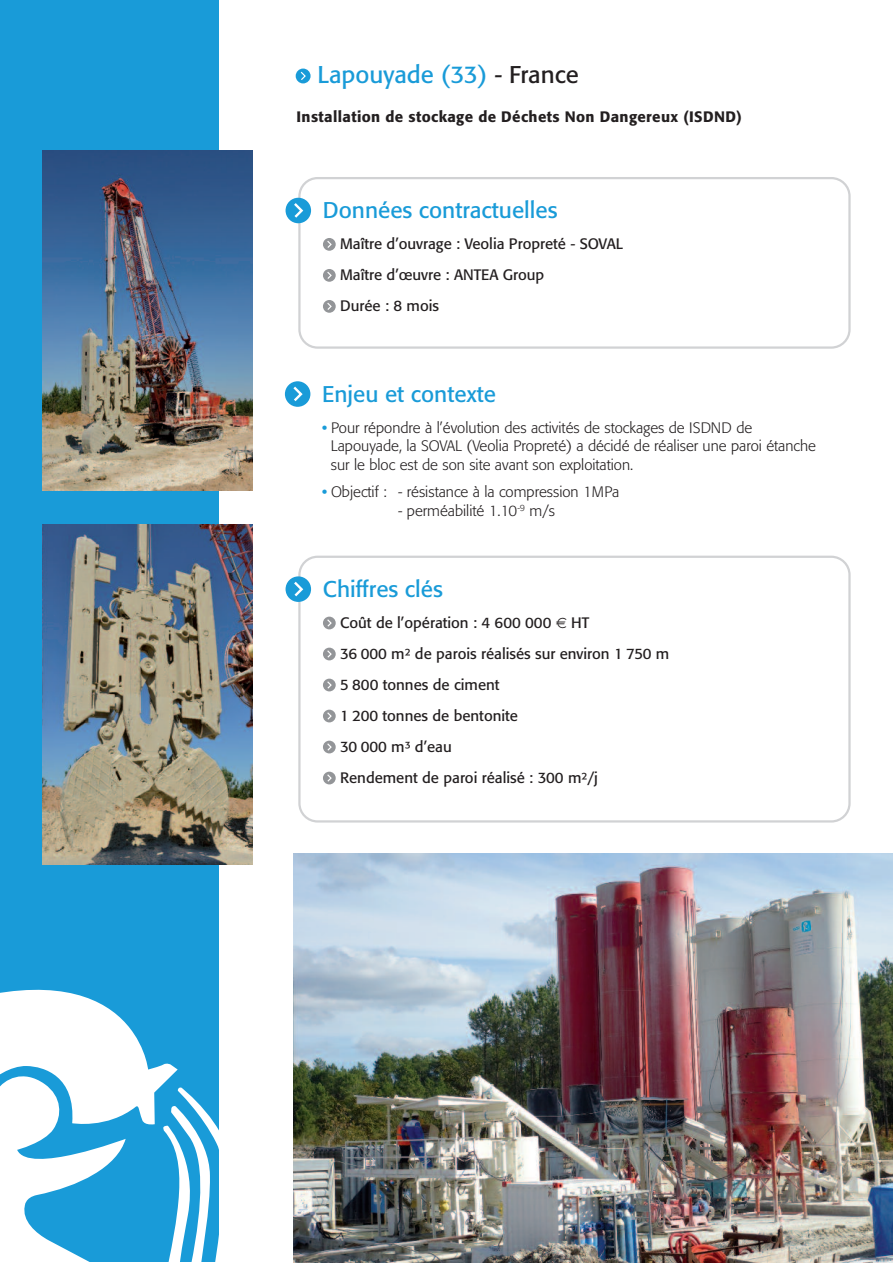
<style>
.page{position:relative;width:893px;height:1263px;background:#fff}
.page>*{position:absolute;margin:0;border:0;box-sizing:border-box;transform-origin:0 0}
.t1{font:24px "Formata";color:#199bd8}
.t2{font:22.5px "Formata";color:#199bd8}
.t3{font:300 15px/18.8px "Formata";color:#231f20}
.t4{font:15px/31px "Formata";color:#231f20}
.t5{font:500 15px "Formata";letter-spacing:.025em;color:#231f20}
.s1{color:#231f20}
.s2{font-weight:500;color:#199bd8}
</style>
<div class="page">
<div style="left:0;top:0;width:218px;height:1261px;background:#199bd8"></div>
<svg style="left:0;top:989px;width:178px;height:272px;fill:#fff"></svg>
<svg style="left:149px;top:1086px;width:69px;height:175px"></svg>
<div style="left:285px;top:381px;width:25px;height:26px;background:#199bd8;border-radius:50%"></div>
<svg style="left:293px;top:386px;width:10px;height:16px"></svg>
<svg style="left:298px;top:177px;width:553px;height:172px"></svg>
<svg style="left:323px;top:238px;width:13px;height:13px"></svg>
<svg style="left:326px;top:239px;width:7px;height:10px"></svg>
<svg style="left:323px;top:269px;width:13px;height:13px"></svg>
<svg style="left:326px;top:270px;width:7px;height:10px"></svg>
<svg style="left:323px;top:300px;width:13px;height:13px"></svg>
<svg style="left:326px;top:301px;width:7px;height:10px"></svg>
<div style="left:286px;top:198px;width:25px;height:25px;background:#199bd8;border-radius:50%"></div>
<svg style="left:294px;top:203px;width:10px;height:15px"></svg>
<svg style="left:298px;top:556px;width:553px;height:266px"></svg>
<div style="left:323px;top:617px;width:13px;height:12px;background:#939598;border-radius:50%"></div>
<svg style="left:327px;top:619px;width:5px;height:8px"></svg>
<div style="left:323px;top:648px;width:13px;height:12px;background:#939598;border-radius:50%"></div>
<svg style="left:327px;top:650px;width:5px;height:8px"></svg>
<div style="left:323px;top:679px;width:13px;height:12px;background:#939598;border-radius:50%"></div>
<svg style="left:327px;top:681px;width:5px;height:8px"></svg>
<div style="left:323px;top:710px;width:13px;height:12px;background:#939598;border-radius:50%"></div>
<svg style="left:327px;top:712px;width:5px;height:8px"></svg>
<div style="left:323px;top:741px;width:13px;height:12px;background:#939598;border-radius:50%"></div>
<svg style="left:327px;top:743px;width:5px;height:8px"></svg>
<div style="left:323px;top:772px;width:13px;height:12px;background:#939598;border-radius:50%"></div>
<svg style="left:327px;top:774px;width:5px;height:8px"></svg>
<div style="left:286px;top:576px;width:25px;height:26px;background:#199bd8;border-radius:50%"></div>
<svg style="left:294px;top:581px;width:10px;height:16px"></svg>
<img style="left:43px;top:150px;width:210px;height:340px">
<img style="left:43px;top:524px;width:210px;height:340px">
<div style="left:296px;top:69px;width:15px;height:14px;background:#199bd8;border-radius:50%"></div>
<svg style="left:300px;top:71px;width:6px;height:9px"></svg>
<img style="left:293px;top:853px;width:600px;height:410px">
<svg style="left:556px;top:618px;width:10px;height:10px"></svg>
<h1 class="t1" style="left:318px;top:65px;width:263px">Lapouyade (33) <span class="s1">- France</span></h1>
<p class="t5" style="left:297px;top:110px;width:447px">Installation de stockage de Déchets Non Dangereux (ISDND)</p>
<h2 class="t2" style="left:323px;top:201px;width:236px">Données contractuelles</h2>
<p class="t4" style="left:340px;top:230px;width:284px">Maître d’ouvrage : Veolia Propreté - SOVAL<br>Maître d’œuvre : ANTEA Group<br>Durée : 8 mois</p>
<h2 class="t2" style="left:322px;top:384px;width:175px">Enjeu et contexte</h2>
<p class="t3" style="left:331px;top:419px;width:487px;text-indent:-9px"><span class="s2">•</span> Pour répondre à l’évolution des activités de stockages de ISDND de<br>Lapouyade, la SOVAL (Veolia Propreté) a décidé de réaliser une paroi étanche sur le bloc est de son site avant son exploitation.</p>
<p class="t3" style="left:322px;top:484px;width:299px"><span class="s2">•</span> Objectif : - résistance à la compression 1MPa</p>
<p class="t3" style="left:398px;top:502px;width:159px">- perméabilité 1.10<sup>-9</sup> m/s</p>
<h2 class="t2" style="left:323px;top:579px;width:121px">Chiffres clés</h2>
<p class="t4" style="left:340px;top:608px;width:213px">Coût de l’opération : 4 600 000</p>
<p class="t4" style="left:340px;top:608px;width:331px;text-indent:231px">HT<br>36 000 m² de parois réalisés sur environ 1 750 m<br>5 800 tonnes de ciment<br>1 200 tonnes de bentonite<br>30 000 m³ d’eau<br>Rendement de paroi réalisé : 300 m²/j</p>
</div>
